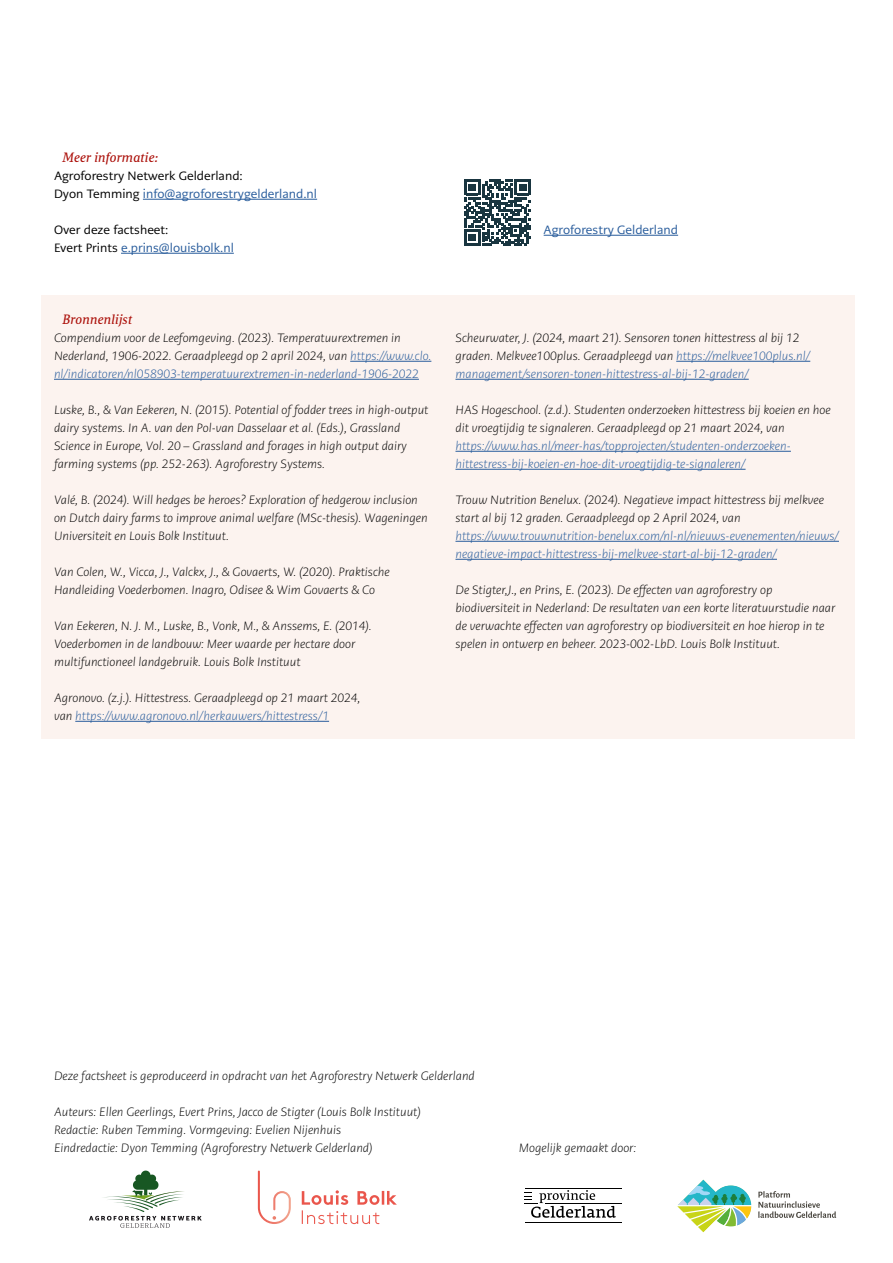
<style>
.page{position:relative;width:893px;height:1263px;background:#fff}
.page>*{position:absolute;margin:0;border:0;box-sizing:border-box;transform-origin:0 0}
.t1{font:italic 13.5px "Leo";color:#ab0f09}
.t2{font:italic 300 12px/18px "PMN Caecilia Sans Text";color:#000}
.t3{font:italic 300 12px/18px "PMN Caecilia Sans Text";color:#275b9b}
.t4{font:12px/18px "PMN Caecilia Sans Text";color:#000}
.t5{font:12px "PMN Caecilia Sans Text";color:#275b9b}
.s1{color:#275b9b}
</style>
<div class="page">
<div style="left:41px;top:295px;width:814px;height:443px;background:#fcf3ef"></div>
<hr style="left:350px;top:361px;width:81px;height:1px;background:#275b9b">
<hr style="left:54px;top:379px;width:365px;height:1px;background:#275b9b">
<hr style="left:75px;top:721px;width:254px;height:1px;background:#275b9b">
<hr style="left:676px;top:361px;width:134px;height:1px;background:#275b9b">
<hr style="left:455px;top:379px;width:294px;height:1px;background:#275b9b">
<hr style="left:455px;top:451px;width:336px;height:1px;background:#275b9b">
<hr style="left:455px;top:469px;width:291px;height:1px;background:#275b9b">
<hr style="left:455px;top:541px;width:384px;height:1px;background:#275b9b">
<hr style="left:455px;top:559px;width:322px;height:1px;background:#275b9b">
<hr style="left:143px;top:199px;width:174px;height:1px;background:#275b9b">
<hr style="left:121px;top:253px;width:113px;height:1px;background:#275b9b">
<svg style="left:89px;top:1170px;width:113px;height:58px"></svg>
<hr style="left:525px;top:1188px;width:96px;height:1px;background:#000">
<svg style="left:525px;top:1190px;width:91px;height:28px"></svg>
<hr style="left:545px;top:1203px;width:76px;height:1px;background:#000">
<hr style="left:525px;top:1222px;width:96px;height:1px;background:#000">
<svg style="left:677px;top:1179px;width:159px;height:54px"></svg>
<svg style="left:258px;top:1170px;width:33px;height:54px"></svg>
<svg style="left:302px;top:1190px;width:95px;height:34px"></svg>
<svg style="left:464px;top:179px;width:67px;height:67px"></svg>
<hr style="left:544px;top:235px;width:134px;height:1px;background:#275b9b">
<p class="t1" style="left:63px;top:149px;width:98px">Meer informatie:</p>
<p class="t4" style="left:54px;top:167px;width:265px">Agroforestry Netwerk Gelderland:<br>Dyon Temming <span class="s1">info@agroforestrygelderland.nl</span></p>
<p class="t4" style="left:54px;top:221px;width:181px">Over deze factsheet:<br>Evert Prints <span class="s1">e.prins@louisbolk.nl</span></p>
<p class="t1" style="left:63px;top:311px;width:71px">Bronnenlijst</p>
<p class="t2" style="left:54px;top:329px;width:379px">Compendium voor de Leefomgeving. (2023). Temperatuurextremen in<br>Nederland, 1906-2022. Geraadpleegd op 2 april 2024, van <span class="s1">https://www.clo. nl/indicatoren/nl058903-temperatuurextremen-in-nederland-1906-2022</span></p>
<p class="t2" style="left:54px;top:401px;width:376px">Luske, B., &amp; Van Eekeren, N. (2015). Potential of fodder trees in high-output dairy systems. In A. van den Pol-van Dasselaar et al. (Eds.), Grassland Science in Europe, Vol. 20 – Grassland and forages in high output dairy farming systems (pp. 252-263). Agroforestry Systems.</p>
<p class="t2" style="left:54px;top:491px;width:375px">Valé, B. (2024). Will hedges be heroes? Exploration of hedgerow inclusion on Dutch dairy farms to improve animal welfare (MSc-thesis). Wageningen<br>Universiteit en Louis Bolk Instituut.</p>
<p class="t2" style="left:54px;top:563px;width:337px">Van Colen, W., Vicca, J., Valckx, J., &amp; Govaerts, W. (2020). Praktische<br>Handleiding Voederbomen. Inagro, Odisee &amp; Wim Govaerts &amp; Co</p>
<p class="t2" style="left:54px;top:617px;width:319px">Van Eekeren, N. J. M., Luske, B., Vonk, M., &amp; Anssems, E. (2014).<br>Voederbomen in de landbouw: Meer waarde per hectare door multifunctioneel landgebruik. Louis Bolk Instituut</p>
<p class="t2" style="left:54px;top:689px;width:308px">Agronovo. (z.j.). Hittestress. Geraadpleegd op 21 maart 2024, van <span class="s1">https://www.agronovo.nl/herkauwers/hittestress/1</span></p>
<p class="t5" style="left:544px;top:222px;width:136px">Agroforestry Gelderland</p>
<p class="t2" style="left:455px;top:329px;width:356px">Scheurwater, J. (2024, maart 21). Sensoren tonen hittestress al bij 12 graden. Melkvee100plus. Geraadpleegd van <span class="s1">https://melkvee100plus.nl/ management/sensoren-tonen-hittestress-al-bij-12-graden/</span></p>
<p class="t2" style="left:455px;top:401px;width:377px">HAS Hogeschool. (z.d.). Studenten onderzoeken hittestress bij koeien en hoe dit vroegtijdig te signaleren. Geraadpleegd op 21 maart 2024, van</p>
<p class="t3" style="left:455px;top:437px;width:337px">https://www.has.nl/meer-has/topprojecten/studenten-onderzoeken&shy;hittestress-bij-koeien-en-hoe-dit-vroegtijdig-te-signaleren/</p>
<p class="t2" style="left:455px;top:491px;width:370px">Trouw Nutrition Benelux. (2024). Negatieve impact hittestress bij melkvee start al bij 12 graden. Geraadpleegd op 2 April 2024, van</p>
<p class="t3" style="left:455px;top:527px;width:385px">https://www.trouwnutrition-benelux.com/nl-nl/nieuws-evenementen/nieuws/ negatieve-impact-hittestress-bij-melkvee-start-al-bij-12-graden/</p>
<p class="t2" style="left:455px;top:581px;width:381px">De Stigter,J., en Prins, E. (2023). De effecten van agroforestry op biodiversiteit in Nederland: De resultaten van een korte literatuurstudie naar de verwachte effecten van agroforestry op biodiversiteit en hoe hierop in te spelen in ontwerp en beheer. 2023-002-LbD. Louis Bolk Instituut.</p>
<p class="t2" style="left:54px;top:1067px;width:422px">Deze factsheet is geproduceerd in opdracht van het Agroforestry Netwerk Gelderland</p>
<p class="t2" style="left:54px;top:1103px;width:368px">Auteurs: Ellen Geerlings, Evert Prins, Jacco de Stigter (Louis Bolk Instituut)<br>Redactie: Ruben Temming. Vormgeving: Evelien Nijenhuis<br>Eindredactie: Dyon Temming (Agroforestry Netwerk Gelderland)</p>
<p class="t2" style="left:519px;top:1139px;width:119px">Mogelijk gemaakt door:</p>
</div>
